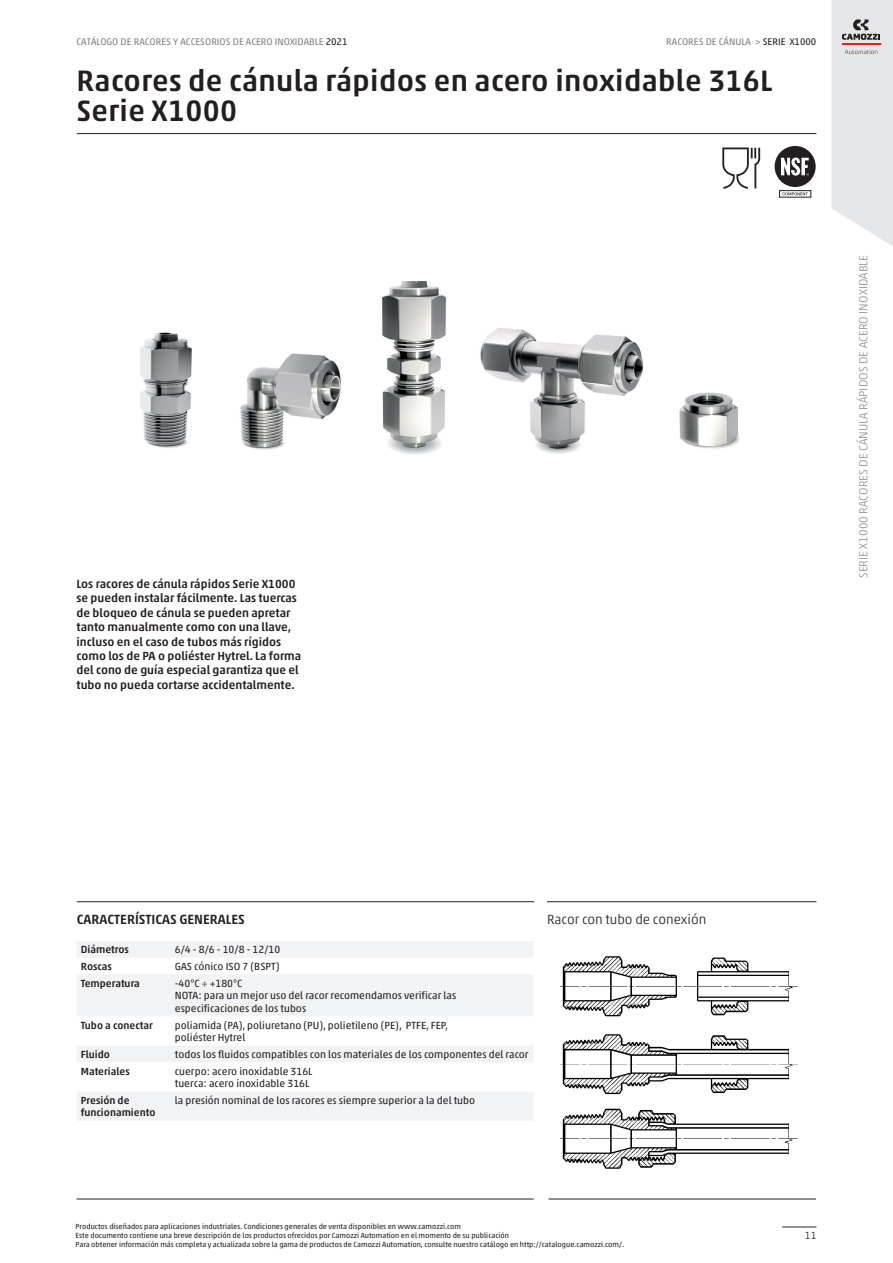
<style>
.page{position:relative;width:893px;height:1263px;background:#fff}
.page>*{position:absolute;margin:0;border:0;box-sizing:border-box;transform-origin:0 0}
.overtureTitle_value{font:500 30px "Akko W1 G";letter-spacing:.01em;color:#231f20}
.sectionTitle_value{font:500 13.5px "Akko W1 G";color:#231f20}
.sectionTitle_value-2{font:300 13.5px "Akko W1 G";color:#231f20}
.normalBold_value{font:500 12px/14.4px "Akko W1 G";color:#231f20}
.t1{font:300 12px "Akko W1 G";color:#939598}
.properties_value{font:10.5px/12.6px "Akko W1 G";color:#231f20}
.properties_name{font:500 10.5px/12.6px "Akko W1 G";color:#231f20}
.t2{font:300 10.5px "Akko W1 G";color:#231f20}
.t3{font:9.75px "Akko W1 G";color:#808285}
.t4{font:7.5px/9px "Akko W1 G";color:#231f20}
.s1{color:#231f20}
</style>
<div class="page">
<svg style="left:831px;top:0;width:62px;height:246px;background:#e4e4e6"></svg>
<hr style="left:782px;top:1227px;width:34px;height:1px;background:#231f20">
<hr style="left:77px;top:133px;width:739px;height:1px;background:#231f20">
<hr style="left:77px;top:901px;width:457px;height:1px;background:#231f20">
<hr style="left:547px;top:901px;width:269px;height:1px;background:#231f20">
<hr style="left:77px;top:1199px;width:457px;height:1px;background:#231f20">
<hr style="left:549px;top:1199px;width:267px;height:1px;background:#231f20">
<img style="left:561px;top:956px;width:236px;height:212px">
<svg style="left:77px;top:941px;width:456px;height:179px;fill:#f2f3f4"></svg>
<img style="left:140px;top:332px;width:52px;height:116px">
<img style="left:240px;top:353px;width:101px;height:97px">
<img style="left:382px;top:281px;width:65px;height:174px">
<img style="left:480px;top:328px;width:164px;height:126px">
<img style="left:679px;top:392px;width:61px;height:57px">
<div style="left:775px;top:146px;width:41px;height:41px;background:#231f20;border-radius:50%"></div>
<svg style="left:781px;top:158px;width:28px;height:18px"></svg>
<div style="left:779px;top:190px;width:32px;height:7px;border:1px solid #231f20"></div>
<svg style="left:782px;top:192px;width:26px;height:3px"></svg>
<svg style="left:722px;top:147px;width:39px;height:42px"></svg>
<p class="t3" style="left:77px;top:34px;width:272px">CATÁLOGO DE RACORES Y ACCESORIOS DE ACERO INOXIDABLE <span class="s1">2021</span></p>
<p class="t3" style="left:666px;top:34px;width:152px">RACORES DE CÁNULA &gt; <span class="s1">SERIE X1000</span></p>
<p class="overtureTitle_value" style="left:77px;top:59px;width:697px">Racores de cánula rápidos en acero inoxidable 316L</p>
<p class="overtureTitle_value" style="left:77px;top:89px;width:162px">Serie X1000</p>
<p class="normalBold_value" style="left:77px;top:576px;width:226px">Los racores de cánula rápidos Serie X1000 se pueden instalar fácilmente. Las tuercas de bloqueo de cánula se pueden apretar tanto manualmente como con una llave, incluso en el caso de tubos más rígidos como los de PA o poliéster Hytrel. La forma del cono de guía especial garantiza que el tubo no pueda cortarse accidentalmente.</p>
<p class="t1" style="left:855px;top:578px;width:324px;rotate:-90deg">SERIE X1000 RACORES DE CÁNULA RÁPIDOS DE ACERO INOXIDABLE</p>
<p class="sectionTitle_value" style="left:77px;top:909px;width:169px">CARACTERÍSTICAS GENERALES</p>
<p class="sectionTitle_value-2" style="left:547px;top:910px;width:161px">Racor con tubo de conexión</p>
<p class="properties_name" style="left:81px;top:943px;width:50px">Diámetros</p>
<p class="properties_value" style="left:175px;top:943px;width:107px">6/4 - 8/6 - 10/8 - 12/10</p>
<p class="properties_name" style="left:81px;top:959px;width:33px">Roscas</p>
<p class="properties_value" style="left:175px;top:959px;width:106px">GAS cónico ISO 7 (BSPT)</p>
<p class="properties_name" style="left:81px;top:976px;width:61px">Temperatura</p>
<p class="properties_value" style="left:175px;top:976px;width:283px">-40°C ÷ +180°C<br>NOTA: para un mejor uso del racor recomendamos verificar las especificaciones de los tubos</p>
<p class="properties_name" style="left:81px;top:1018px;width:74px">Tubo a conectar</p>
<p class="properties_value" style="left:175px;top:1018px;width:275px">poliamida (PA), poliuretano (PU), polietileno (PE), PTFE, FEP,</p>
<p class="properties_value" style="left:175px;top:1031px;width:72px">poliéster Hytrel</p>
<p class="properties_name" style="left:81px;top:1047px;width:31px">Fluido</p>
<p class="properties_value" style="left:175px;top:1047px;width:355px">todos los fluidos compatibles con los materiales de los componentes del racor</p>
<p class="properties_name" style="left:81px;top:1064px;width:51px">Materiales</p>
<p class="properties_value" style="left:175px;top:1064px;width:139px">cuerpo: acero inoxidable 316L</p>
<p class="properties_value" style="left:175px;top:1076px;width:136px">tuerca: acero inoxidable 316L</p>
<p class="properties_name" style="left:81px;top:1093px;width:76px">Presión de funcionamiento</p>
<p class="properties_value" style="left:175px;top:1093px;width:302px">la presión nominal de los racores es siempre superior a la del tubo</p>
<p class="t4" style="left:76px;top:1221px;width:550px">Productos diseñados para aplicaciones industriales. Condiciones generales de venta disponibles en www.camozzi.com<br>Este documento contiene una breve descripción de los productos ofrecidos por Camozzi Automation en el momento de su publicación<br>Para obtener información más completa y actualizada sobre la gama de productos de Camozzi Automation, consulte nuestro catálogo en http://catalogue.camozzi.com/.</p>
<p class="t2" style="left:805px;top:1228px;width:13px">11</p>
</div>
